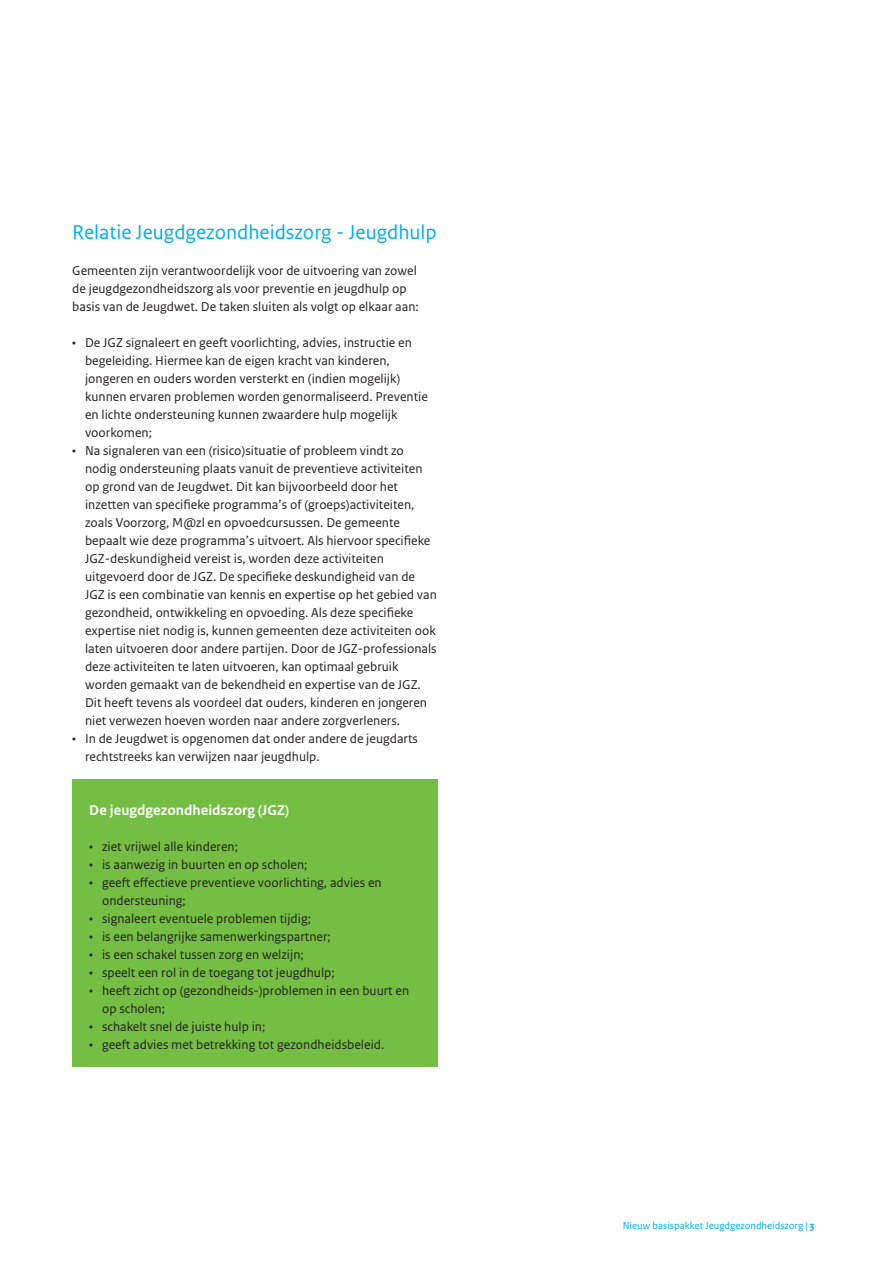
<style>
.page{position:relative;width:893px;height:1263px;background:#fff}
.page>*{position:absolute;margin:0;border:0;box-sizing:border-box;transform-origin:0 0}
._04_RO_Paragraafkop{font:21px "Rijksoverheid Sans Text";color:#00aeef}
._05_RO_Alineakop{font:700 15px "Rijksoverheid Sans Text";color:#fff}
._10_RO_Broodtekst{font:13.5px/18px "Rijksoverheid Sans Text";color:#231f20}
._17_RO_Paginacijfer{font:10.5px "Rijksoverheid Sans Text";color:#00aeef}
.s1{font-weight:700}
</style>
<div class="page">
<div style="left:72px;top:779px;width:366px;height:287px;background:#74bf43"></div>
<p class="_04_RO_Paragraafkop" style="left:72px;top:220px;width:366px">Relatie Jeugdgezondheidszorg - Jeugdhulp</p>
<p class="_10_RO_Broodtekst" style="left:72px;top:262px;width:348px">Gemeenten zijn verantwoordelijk voor de uitvoering van zowel de jeugdgezondheidszorg als voor preventie en jeugdhulp op basis van de Jeugdwet. De taken sluiten als volgt op elkaar aan:</p>
<p class="_10_RO_Broodtekst" style="left:85px;top:334px;width:344px;text-indent:-13px">• De JGZ signaleert en geeft voorlichting, advies, instructie en begeleiding. Hiermee kan de eigen kracht van kinderen, jongeren en ouders worden versterkt en (indien mogelijk) kunnen ervaren problemen worden genormaliseerd. Preventie en lichte ondersteuning kunnen zwaardere hulp mogelijk voorkomen;</p>
<p class="_10_RO_Broodtekst" style="left:85px;top:442px;width:353px;text-indent:-13px">• Na signaleren van een (risico)situatie of probleem vindt zo nodig ondersteuning plaats vanuit de preventieve activiteiten op grond van de Jeugdwet. Dit kan bijvoorbeeld door het inzetten van specifieke programma’s of (groeps)activiteiten, zoals Voorzorg, M@zl en opvoedcursussen. De gemeente bepaalt wie deze programma’s uitvoert. Als hiervoor specifieke JGZ-deskundigheid vereist is, worden deze activiteiten uitgevoerd door de JGZ. De specifieke deskundigheid van de JGZ is een combinatie van kennis en expertise op het gebied van gezondheid, ontwikkeling en opvoeding. Als deze specifieke expertise niet nodig is, kunnen gemeenten deze activiteiten ook laten uitvoeren door andere partijen. Door de JGZ-professionals deze activiteiten te laten uitvoeren, kan optimaal gebruik worden gemaakt van de bekendheid en expertise van de JGZ.<br>Dit heeft tevens als voordeel dat ouders, kinderen en jongeren niet verwezen hoeven worden naar andere zorgverleners.</p>
<p class="_10_RO_Broodtekst" style="left:85px;top:730px;width:334px;text-indent:-13px">• In de Jeugdwet is opgenomen dat onder andere de jeugdarts rechtstreeks kan verwijzen naar jeugdhulp.</p>
<p class="_05_RO_Alineakop" style="left:89px;top:802px;width:201px">De jeugdgezondheidszorg (JGZ)</p>
<p class="_10_RO_Broodtekst" style="left:89px;top:838px;width:150px">• ziet vrijwel alle kinderen;</p>
<p class="_10_RO_Broodtekst" style="left:89px;top:856px;width:220px">• is aanwezig in buurten en op scholen;</p>
<p class="_10_RO_Broodtekst" style="left:102px;top:874px;width:281px;text-indent:-13px">• geeft effectieve preventieve voorlichting, advies en ondersteuning;</p>
<p class="_10_RO_Broodtekst" style="left:89px;top:910px;width:223px">• signaleert eventuele problemen tijdig;</p>
<p class="_10_RO_Broodtekst" style="left:89px;top:928px;width:243px">• is een belangrijke samenwerkingspartner;</p>
<p class="_10_RO_Broodtekst" style="left:89px;top:946px;width:216px">• is een schakel tussen zorg en welzijn;</p>
<p class="_10_RO_Broodtekst" style="left:89px;top:964px;width:247px">• speelt een rol in de toegang tot jeugdhulp;</p>
<p class="_10_RO_Broodtekst" style="left:102px;top:982px;width:309px;text-indent:-13px">• heeft zicht op (gezondheids-)problemen in een buurt en op scholen;</p>
<p class="_10_RO_Broodtekst" style="left:89px;top:1018px;width:178px">• schakelt snel de juiste hulp in;</p>
<p class="_10_RO_Broodtekst" style="left:89px;top:1036px;width:297px">• geeft advies met betrekking tot gezondheidsbeleid.</p>
<p class="_17_RO_Paginacijfer" style="left:623px;top:1220px;width:193px">Nieuw basispakket Jeugdgezondheidszorg | <span class="s1">3</span></p>
</div>
